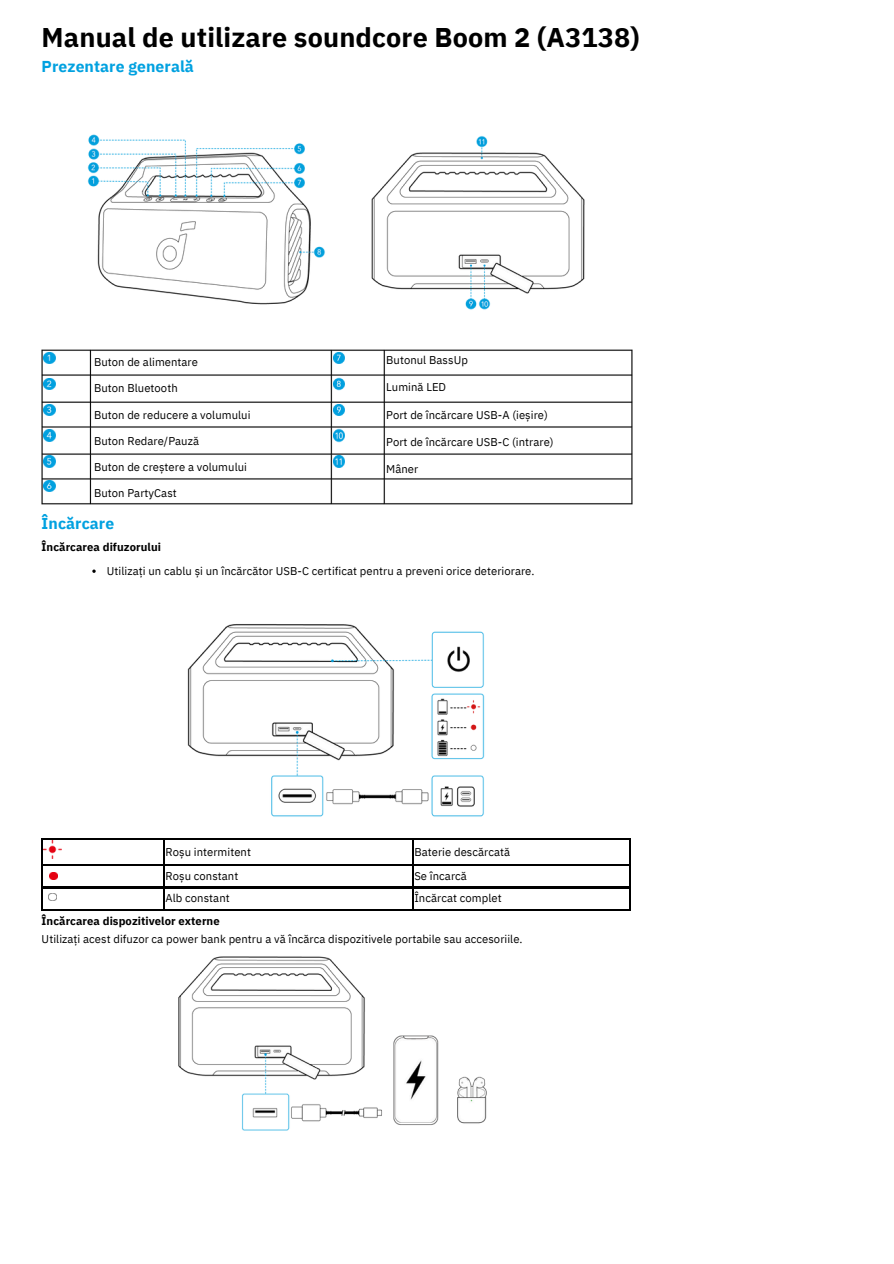
<style>
.page{position:relative;width:894px;height:1264px;background:#fff}
.page>*{position:absolute;margin:0;border:0;box-sizing:border-box;transform-origin:0 0}
.t1{font:700 27px "IBM Plex Sans";letter-spacing:.005em;color:#000}
.t2{font:700 15.75px "IBM Plex Sans";letter-spacing:.005em;color:#00a1e0}
.t3{font:11.25px "IBM Plex Sans";letter-spacing:.005em;color:#000}
.t4{font:700 11.25px "IBM Plex Sans";letter-spacing:.005em;color:#000}
</style>
<div class="page">
<hr style="left:42px;top:838px;width:122px;height:1px;background:#000">
<hr style="left:164px;top:838px;width:249px;height:1px;background:#000">
<hr style="left:413px;top:838px;width:217px;height:1px;background:#000">
<hr style="left:42px;top:864px;width:122px;height:1px;background:#000">
<hr style="left:164px;top:864px;width:249px;height:1px;background:#000">
<hr style="left:413px;top:864px;width:217px;height:1px;background:#000">
<svg style="left:42px;top:839px;width:1px;height:70px"></svg>
<hr style="left:42px;top:886px;width:122px;height:2px;background:#000">
<svg style="left:163px;top:839px;width:1px;height:70px"></svg>
<hr style="left:164px;top:886px;width:249px;height:2px;background:#000">
<svg style="left:412px;top:839px;width:1px;height:70px"></svg>
<hr style="left:413px;top:886px;width:217px;height:2px;background:#000">
<svg style="left:629px;top:839px;width:1px;height:70px"></svg>
<hr style="left:42px;top:909px;width:122px;height:1px;background:#000">
<hr style="left:164px;top:909px;width:249px;height:1px;background:#000">
<hr style="left:413px;top:909px;width:217px;height:1px;background:#000">
<img style="left:41px;top:349px;width:592px;height:156px">
<svg style="left:92px;top:569px;width:4px;height:4px"></svg>
<img style="left:87px;top:134px;width:498px;height:176px">
<svg style="left:44px;top:352px;width:11px;height:11px"></svg>
<svg style="left:333px;top:352px;width:11px;height:11px"></svg>
<svg style="left:44px;top:378px;width:11px;height:11px"></svg>
<svg style="left:333px;top:377px;width:11px;height:13px"></svg>
<svg style="left:44px;top:404px;width:11px;height:11px"></svg>
<svg style="left:333px;top:404px;width:11px;height:11px"></svg>
<svg style="left:44px;top:430px;width:11px;height:11px"></svg>
<svg style="left:333px;top:429px;width:11px;height:13px"></svg>
<svg style="left:44px;top:456px;width:11px;height:11px"></svg>
<svg style="left:333px;top:456px;width:11px;height:11px"></svg>
<svg style="left:44px;top:480px;width:11px;height:12px"></svg>
<img style="left:187px;top:624px;width:298px;height:193px">
<img style="left:44px;top:840px;width:18px;height:18px">
<svg style="left:50px;top:872px;width:7px;height:7px"></svg>
<svg style="left:49px;top:893px;width:8px;height:7px"></svg>
<img style="left:178px;top:956px;width:309px;height:175px">
<p class="t1" style="left:42px;top:20px;width:599px">Manual de utilizare soundcore Boom 2 (A3138)</p>
<p class="t2" style="left:42px;top:56px;width:154px">Prezentare generală</p>
<p class="t3" style="left:94px;top:354px;width:105px">Buton de alimentare</p>
<p class="t3" style="left:94px;top:381px;width:85px">Buton Bluetooth</p>
<p class="t3" style="left:94px;top:407px;width:158px">Buton de reducere a volumului</p>
<p class="t3" style="left:94px;top:433px;width:106px">Buton Redare/Pauză</p>
<p class="t3" style="left:94px;top:459px;width:154px">Buton de creștere a volumului</p>
<h2 class="t3" style="left:94px;top:486px;width:84px">Buton PartyCast</h2>
<p class="t2" style="left:42px;top:512px;width:74px">Încărcare</p>
<p class="t4" style="left:42px;top:539px;width:121px">Încărcarea difuzorului</p>
<p class="t3" style="left:386px;top:353px;width:83px">Butonul BassUp</p>
<p class="t3" style="left:386px;top:380px;width:61px">Lumină LED</p>
<p class="t3" style="left:386px;top:407px;width:163px">Port de încărcare USB-A (ieșire)</p>
<p class="t3" style="left:386px;top:434px;width:169px">Port de încărcare USB-C (intrare)</p>
<p class="t3" style="left:386px;top:461px;width:34px">Mâner</p>
<p class="t3" style="left:107px;top:563px;width:429px">Utilizați un cablu și un încărcător USB-C certificat pentru a preveni orice deteriorare.</p>
<p class="t3" style="left:165px;top:844px;width:87px">Roșu intermitent</p>
<p class="t3" style="left:165px;top:868px;width:74px">Roșu constant</p>
<p class="t3" style="left:165px;top:890px;width:66px">Alb constant</p>
<p class="t3" style="left:414px;top:844px;width:97px">Baterie descărcată</p>
<p class="t3" style="left:414px;top:868px;width:54px">Se încarcă</p>
<p class="t3" style="left:414px;top:890px;width:89px">Încărcat complet</p>
<p class="t4" style="left:42px;top:913px;width:179px">Încărcarea dispozitivelor externe</p>
<p class="t3" style="left:42px;top:931px;width:482px">Utilizați acest difuzor ca power bank pentru a vă încărca dispozitivele portabile sau accesoriile.</p>
</div>
